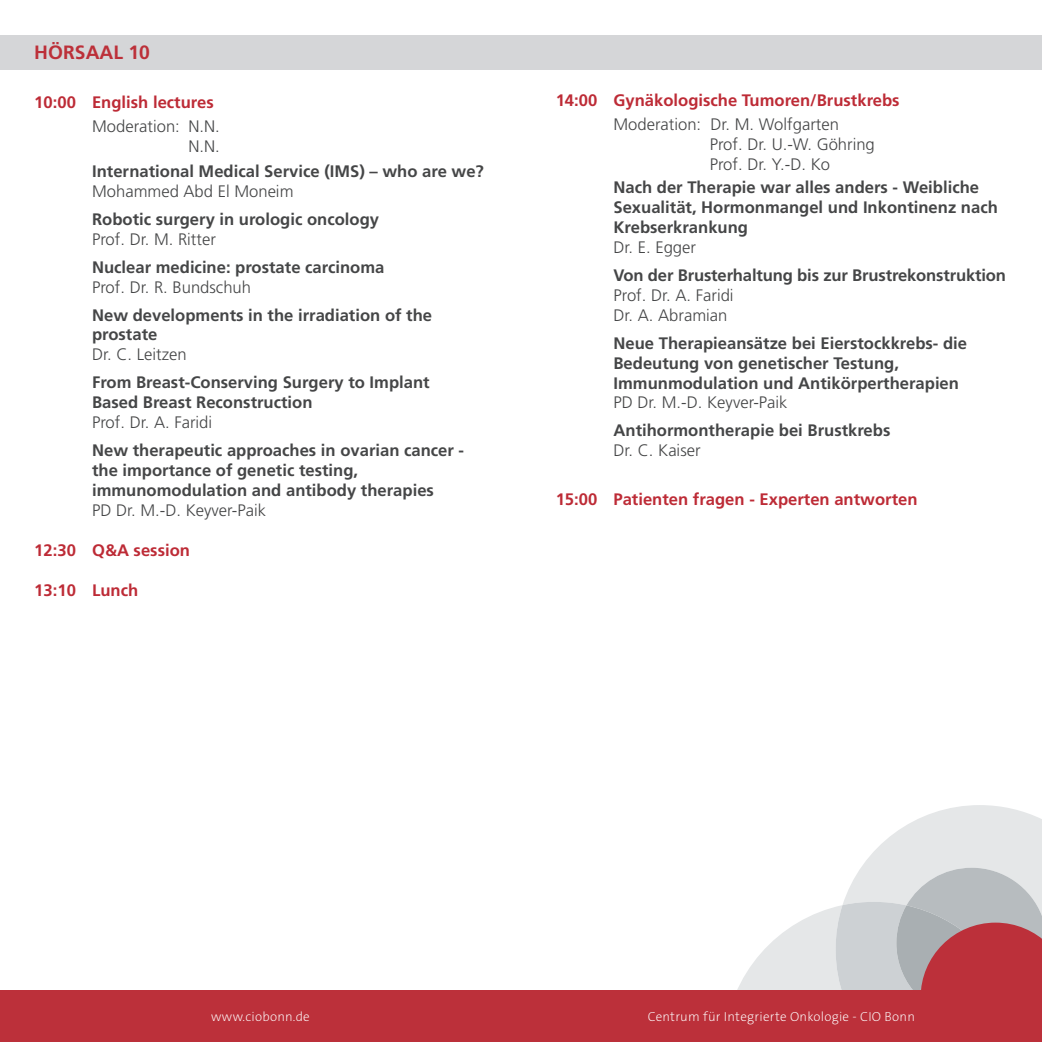
<style>
.page{position:relative;width:1042px;height:1042px;background:#fff}
.page>*{position:absolute;margin:0;border:0;box-sizing:border-box;transform-origin:0 0}
.t1{font:700 19.25px "Frutiger";color:#bc3039}
.t2{font:700 16.62px/19.9px "Frutiger";color:#454647}
.t3{font:300 16.62px/19.9px "Frutiger";color:#454647}
.t4{font:700 16.62px "Frutiger";color:#bd2b36}
.t5{font:200 13.12px "The Sans Os F";letter-spacing:.02em;color:#fff}
</style>
<div class="page">
<svg style="left:861px;top:805px;width:181px;height:63px;fill:#e5e7e8"></svg>
<svg style="left:737px;top:868px;width:305px;height:122px"></svg>
<div style="left:0;top:990px;width:1042px;height:52px;background:#bc303a"></div>
<div style="left:0;top:35px;width:1042px;height:34px;background:#d5d6d8"></div>
<p class="t1" style="left:34px;top:41px;width:117px">HÖRSAAL 10</p>
<p class="t4" style="left:34px;top:92px;width:181px">10:00 English lectures</p>
<p class="t3" style="left:92px;top:116px;width:129px;text-align:right">Moderation: N.N.<br>N.N.</p>
<p class="t2" style="left:92px;top:161px;width:393px">International Medical Service (IMS) – who are we?</p>
<p class="t3" style="left:92px;top:181px;width:203px">Mohammed Abd El Moneim</p>
<p class="t2" style="left:92px;top:209px;width:288px">Robotic surgery in urologic oncology</p>
<p class="t3" style="left:92px;top:229px;width:125px">Prof. Dr. M. Ritter</p>
<p class="t2" style="left:92px;top:257px;width:294px">Nuclear medicine: prostate carcinoma</p>
<p class="t3" style="left:92px;top:277px;width:160px">Prof. Dr. R. Bundschuh</p>
<p class="t2" style="left:92px;top:305px;width:341px">New developments in the irradiation of the prostate</p>
<p class="t3" style="left:92px;top:345px;width:96px">Dr. C. Leitzen</p>
<p class="t2" style="left:92px;top:372px;width:339px">From Breast-Conserving Surgery to Implant<br>Based Breast Reconstruction</p>
<p class="t3" style="left:92px;top:413px;width:122px">Prof. Dr. A. Faridi</p>
<p class="t2" style="left:92px;top:440px;width:373px">New therapeutic approaches in ovarian cancer - the importance of genetic testing, immunomodulation and antibody therapies</p>
<p class="t3" style="left:92px;top:500px;width:175px">PD Dr. M.-D. Keyver-Paik</p>
<p class="t4" style="left:34px;top:540px;width:157px">12:30 Q&amp;A session</p>
<p class="t4" style="left:34px;top:580px;width:105px">13:10 Lunch</p>
<p class="t4" style="left:556px;top:90px;width:345px">14:00 Gynäkologische Tumoren/Brustkrebs</p>
<p class="t3" style="left:710px;top:114px;width:167px;text-indent:-96px">Moderation: Dr. M. Wolfgarten<br>Prof. Dr. U.-W. Göhring<br>Prof. Dr. Y.-D. Ko</p>
<p class="t2" style="left:613px;top:177px;width:386px">Nach der Therapie war alles anders - Weibliche<br>Sexualität, Hormonmangel und Inkontinenz nach<br>Krebserkrankung</p>
<p class="t3" style="left:613px;top:237px;width:84px">Dr. E. Egger</p>
<p class="t2" style="left:613px;top:265px;width:394px">Von der Brusterhaltung bis zur Brustrekonstruktion</p>
<p class="t3" style="left:613px;top:285px;width:122px">Prof. Dr. A. Faridi<br>Dr. A. Abramian</p>
<p class="t2" style="left:613px;top:333px;width:355px">Neue Therapieansätze bei Eierstockkrebs- die<br>Bedeutung von genetischer Testung,<br>Immunmodulation und Antikörpertherapien</p>
<p class="t3" style="left:613px;top:393px;width:175px">PD Dr. M.-D. Keyver-Paik</p>
<p class="t2" style="left:613px;top:420px;width:278px">Antihormontherapie bei Brustkrebs</p>
<p class="t3" style="left:613px;top:441px;width:89px">Dr. C. Kaiser</p>
<p class="t4" style="left:556px;top:490px;width:363px">15:00 Patienten fragen - Experten antworten</p>
<p class="t5" style="left:211px;top:1008px;width:100px">www.ciobonn.de</p>
<p class="t5" style="left:648px;top:1008px;width:269px">Centrum für Integrierte Onkologie - CIO Bonn</p>
</div>
